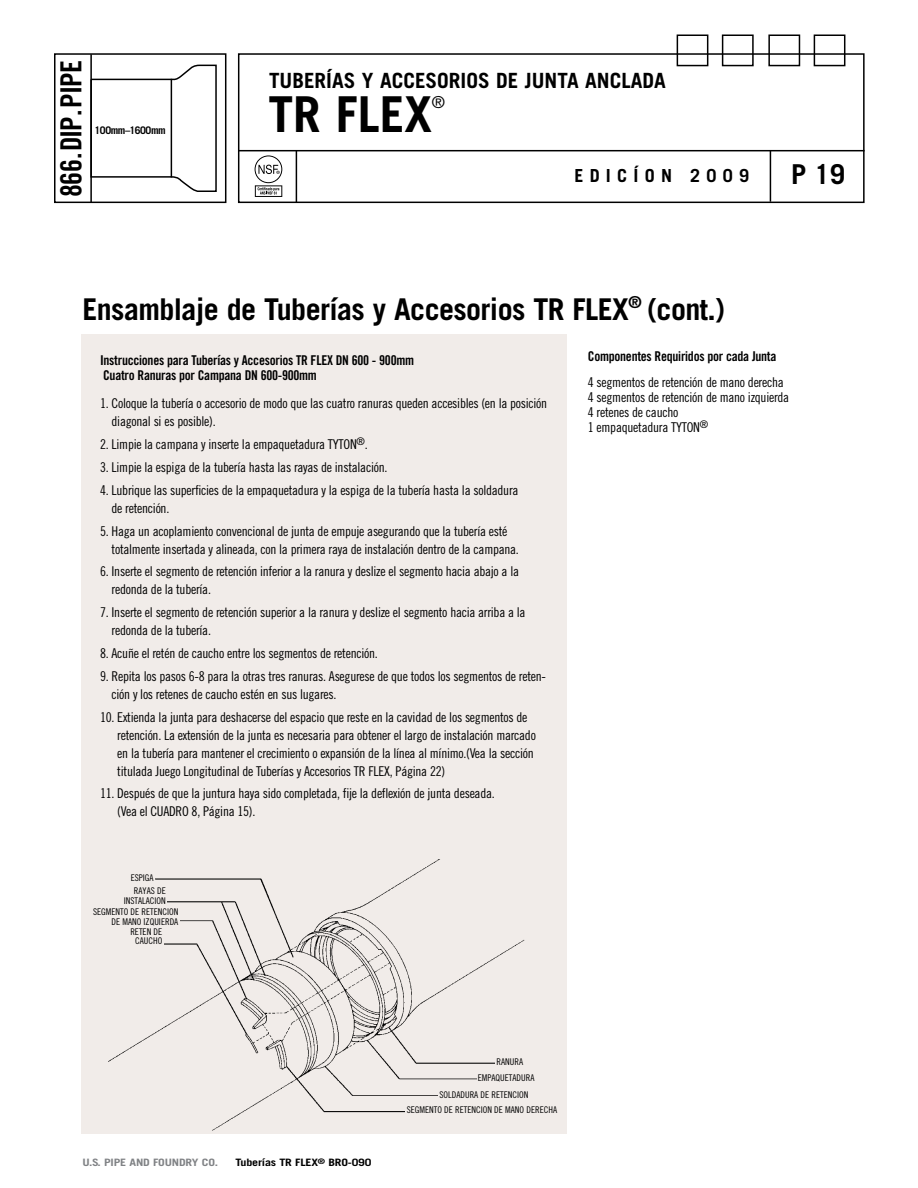
<style>
.page{position:relative;width:918px;height:1188px;background:#fff}
.page>*{position:absolute;margin:0;border:0;box-sizing:border-box;transform-origin:0 0}
.t1{font:700 49.5px "Trade Gothic";color:#000}
.t2{font:700 30px "Trade Gothic";letter-spacing:-.02em;color:#000}
.t3{font:29.1px "Trade Gothic Bold Cond Twenty";letter-spacing:-.03em;color:#000}
.t4{font:700 27.45px "Trade Gothic";color:#000}
.t5{font:700 21px "Trade Gothic";color:#000}
.t6{font:700 18px "Trade Gothic";color:#000}
.t7{font:16.5px "Trade Gothic";color:#000}
.t8{font:13.5px/18px "Trade Gothic Cond Eighteen";letter-spacing:-.02em;color:#000}
.t9{font:13.5px/15px "Trade Gothic Bold Cond Twenty";letter-spacing:-.02em;color:#000}
.t10{font:700 10.5px "Trade Gothic";letter-spacing:-.04em;color:#000}
.t11{font:700 10.2px "Trade Gothic";letter-spacing:-.015em;color:#000;scale:1.18 1}
.t12{font:700 10.2px "Trade Gothic";letter-spacing:-.015em;color:#808285;scale:1.18 1}
.t13{font:9.15px/13.5px "Trade Gothic Cond Eighteen";color:#000}
</style>
<div class="page">
<div style="left:54px;top:53px;width:172px;height:150px;border:2px solid #000"></div>
<div style="left:238px;top:53px;width:627px;height:150px;border:2px solid #000"></div>
<hr style="left:239px;top:150px;width:626px;height:1px;background:#000">
<hr style="left:296px;top:151px;width:1px;height:51px;background:#000">
<div style="left:814px;top:34px;width:31px;height:32px;border:2px solid #000"></div>
<div style="left:768px;top:34px;width:32px;height:32px;border:2px solid #000"></div>
<div style="left:722px;top:34px;width:32px;height:32px;border:2px solid #000"></div>
<div style="left:677px;top:34px;width:31px;height:32px;border:2px solid #000"></div>
<hr style="left:770px;top:150px;width:1px;height:52px;background:#000">
<hr style="left:90px;top:54px;width:2px;height:148px;background:#000">
<svg style="left:90px;top:64px;width:127px;height:129px"></svg>
<hr style="left:171px;top:79px;width:1px;height:98px;background:#000">
<div style="left:81px;top:335px;width:486px;height:799px;background:#f1ece9"></div>
<svg style="left:255px;top:155px;width:27px;height:42px"></svg>
<img style="left:108px;top:859px;width:417px;height:272px">
<div style="left:112px;top:865px;width:43px;height:17px;background:#f1ece9"></div>
<div style="left:111px;top:886px;width:56px;height:22px;background:#f1ece9"></div>
<div style="left:84px;top:907px;width:95px;height:21px;background:#f1ece9"></div>
<div style="left:112px;top:927px;width:51px;height:24px;background:#f1ece9"></div>
<div style="left:496px;top:1056px;width:51px;height:16px;background:#f1ece9"></div>
<div style="left:477px;top:1073px;width:63px;height:12px;background:#f1ece9"></div>
<div style="left:438px;top:1090px;width:108px;height:12px;background:#f1ece9"></div>
<div style="left:406px;top:1105px;width:154px;height:21px;background:#f1ece9"></div>
<h3 class="t3" style="left:54px;top:197px;width:138px;rotate:-90deg">866.DIP.PIPE</h3>
<p class="t10" style="left:95px;top:124px;width:73px">100mm–1600mm</p>
<h3 class="t5" style="left:269px;top:67px;width:23px">Tuber</h3>
<h3 class="t5" style="left:326px;top:67px;width:78px">ías y Accesorios</h3>
<h3 class="t5" style="left:496px;top:67px;width:48px">de Junta</h3>
<h3 class="t5" style="left:585px;top:67px;width:24px">Anclada</h3>
<h1 class="t1" style="left:268px;top:84px;width:165px">TR FLEX</h1>
<p class="t7" style="left:432px;top:92px;width:15px">®</p>
<h3 class="t6" style="left:574px;top:165px;width:14px">edic</h3>
<h3 class="t6" style="left:634px;top:165px;width:25px">Í on</h3>
<h3 class="t6" style="left:690px;top:165px;width:60px">2009</h3>
<h3 class="t4" style="left:791px;top:158px;width:56px">P 19</h3>
<h2 class="t2" style="left:82px;top:291px;width:644px">Ensamblaje de Tuberías y Accesorios TR FLEX<sup>®</sup> (cont.)</h2>
<p class="t9" style="left:100px;top:352px;width:316px">Instrucciones para Tuberías y Accesorios TR FLEX DN 600 - 900mm<br>Cuatro Ranuras por Campana DN 600-900mm</p>
<p class="t8" style="left:112px;top:394px;width:437px;text-indent:-11px">1. Coloque la tubería o accesorio de modo que las cuatro ranuras queden accesibles (en la posición diagonal si es posible).</p>
<p class="t8" style="left:100px;top:435px;width:269px">2. Limpie la campana y inserte la empaquetadura TYTON<sup>®</sup>.</p>
<p class="t8" style="left:100px;top:458px;width:289px">3. Limpie la espiga de la tubería hasta las rayas de instalación.</p>
<p class="t8" style="left:112px;top:481px;width:408px;text-indent:-11px">4. Lubrique las superficies de la empaquetadura y la espiga de la tubería hasta la soldadura de retención.</p>
<p class="t8" style="left:112px;top:522px;width:409px;text-indent:-11px">5. Haga un acoplamiento convencional de junta de empuje asegurando que la tubería esté totalmente insertada y alineada, con la primera raya de instalación dentro de la campana.</p>
<p class="t8" style="left:112px;top:562px;width:409px;text-indent:-11px">6. Inserte el segmento de retención inferior a la ranura y deslize el segmento hacia abajo a la redonda de la tubería.</p>
<p class="t8" style="left:112px;top:603px;width:416px;text-indent:-11px">7. Inserte el segmento de retención superior a la ranura y deslize el segmento hacia arriba a la redonda de la tubería.</p>
<p class="t8" style="left:100px;top:644px;width:279px">8. Acuñe el retén de caucho entre los segmentos de retención.</p>
<p class="t8" style="left:112px;top:667px;width:436px;text-indent:-11px">9. Repita los pasos 6-8 para la otras tres ranuras. Asegurese de que todos los segmentos de reten&shy;ción y los retenes de caucho estén en sus lugares.</p>
<p class="t8" style="left:117px;top:708px;width:420px;text-indent:-17px">10. Extienda la junta para deshacerse del espacio que reste en la cavidad de los segmentos de retención. La extensión de la junta es necesaria para obtener el largo de instalación marcado en la tubería para mantener el crecimiento o expansión de la línea al mínimo.(Vea la sección titulada Juego Longitudinal de Tuberías y Accesorios TR FLEX, Página 22)</p>
<p class="t8" style="left:117px;top:784px;width:379px;text-indent:-17px">11. Después de que la juntura haya sido completada, fije la deflexión de junta deseada. (Vea el CUADRO 8, Página 15).</p>
<p class="t9" style="left:588px;top:349px;width:190px">Componentes Requiridos por cada Junta</p>
<p class="t8" style="left:588px;top:375px;width:203px;line-height:15px">4 segmentos de retención de mano derecha<br>4 segmentos de retención de mano izquierda<br>4 retenes de caucho<br>1 empaquetadura TYTON<sup>®</sup></p>
<p class="t13" style="left:134px;top:871px;width:33px;text-indent:-3px">ESPIGA<br>RAYAS DE</p>
<p class="t13" style="left:93px;top:894px;width:87px;line-height:11.7px;text-indent:31px">INSTALACION<br>SEGMENTO DE RETENCION</p>
<p class="t13" style="left:111px;top:916px;width:68px;line-height:10.4px;text-align:center">DE MANO IZQUIERDA<br>RETEN DE</p>
<p class="t13" style="left:135px;top:934px;width:29px">CAUCHO</p>
<p class="t12" style="left:82px;top:1156px;width:116px">U.S. PIPE AND FOUNDRY CO.</p>
<p class="t11" style="left:235px;top:1156px;width:117px">Tuberías TR FLEX<sup>®</sup> BRO-090</p>
<p class="t13" style="left:497px;top:1055px;width:28px">RANURA</p>
<p class="t13" style="left:478px;top:1071px;width:58px">EMPAQUETADURA</p>
<p class="t13" style="left:439px;top:1088px;width:90px">SOLDADURA DE RETENCION</p>
<p class="t13" style="left:407px;top:1103px;width:152px">SEGMENTO DE RETENCION DE MANO DERECHA</p>
</div>
